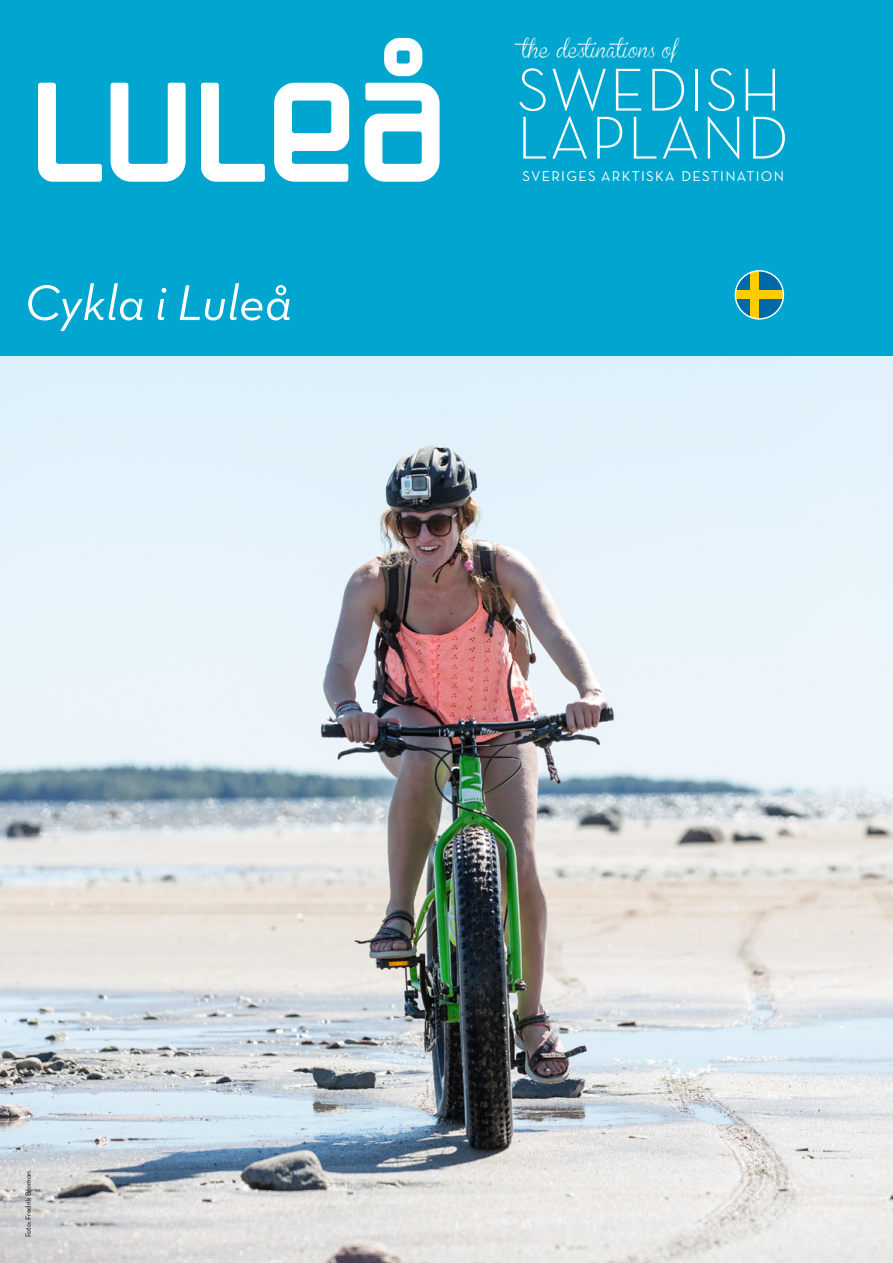
<style>
.page{position:relative;width:893px;height:1263px;background:#00a6d0}
.page>*{position:absolute;margin:0;border:0;box-sizing:border-box;transform-origin:0 0}
.t1{font:300 61.5px/48px "Neutra Text TF";letter-spacing:.02em;color:#fff}
.t2{font:51px "Neutra Text TF Book Italic Alt";color:#fff}
.t3{font:19.2px "Brannboll Smal";letter-spacing:-.01em;color:#fff}
.t4{font:14.4px "Neutra Text TF";letter-spacing:.09em;color:#fff}
.t5{font:7.5px "Neutra Text TF Book Alt";color:#000}
</style>
<div class="page">
<img style="left:0;top:357px;width:893px;height:906px">
<svg style="left:735px;top:271px;width:48px;height:47px"></svg>
<div style="left:735px;top:290px;width:48px;height:9px;background:#fc0"></div>
<div style="left:750px;top:271px;width:9px;height:48px;background:#fc0"></div>
<div style="left:735px;top:270px;width:49px;height:50px;border:1px solid #fff;border-radius:50%"></div>
<svg style="left:38px;top:83px;width:64px;height:99px"></svg>
<svg style="left:111px;top:83px;width:75px;height:99px"></svg>
<svg style="left:201px;top:83px;width:64px;height:99px"></svg>
<svg style="left:274px;top:83px;width:75px;height:99px"></svg>
<svg style="left:365px;top:38px;width:75px;height:144px"></svg>
<h2 class="t2" style="left:25px;top:272px;width:269px">Cykla i Luleå</h2>
<h3 class="t3" style="left:522px;top:39px;width:156px">the destinations of</h3>
<h1 class="t1" style="left:517px;top:64px;width:273px">SWEDISH<br>LAPLAND</h1>
<p class="t4" style="left:522px;top:167px;width:263px">SVERIGES ARKTISKA DESTINATION</p>
<p class="t5" style="left:24px;top:1237px;width:68px;rotate:-90deg">Foto: Fredrik Broman</p>
</div>
